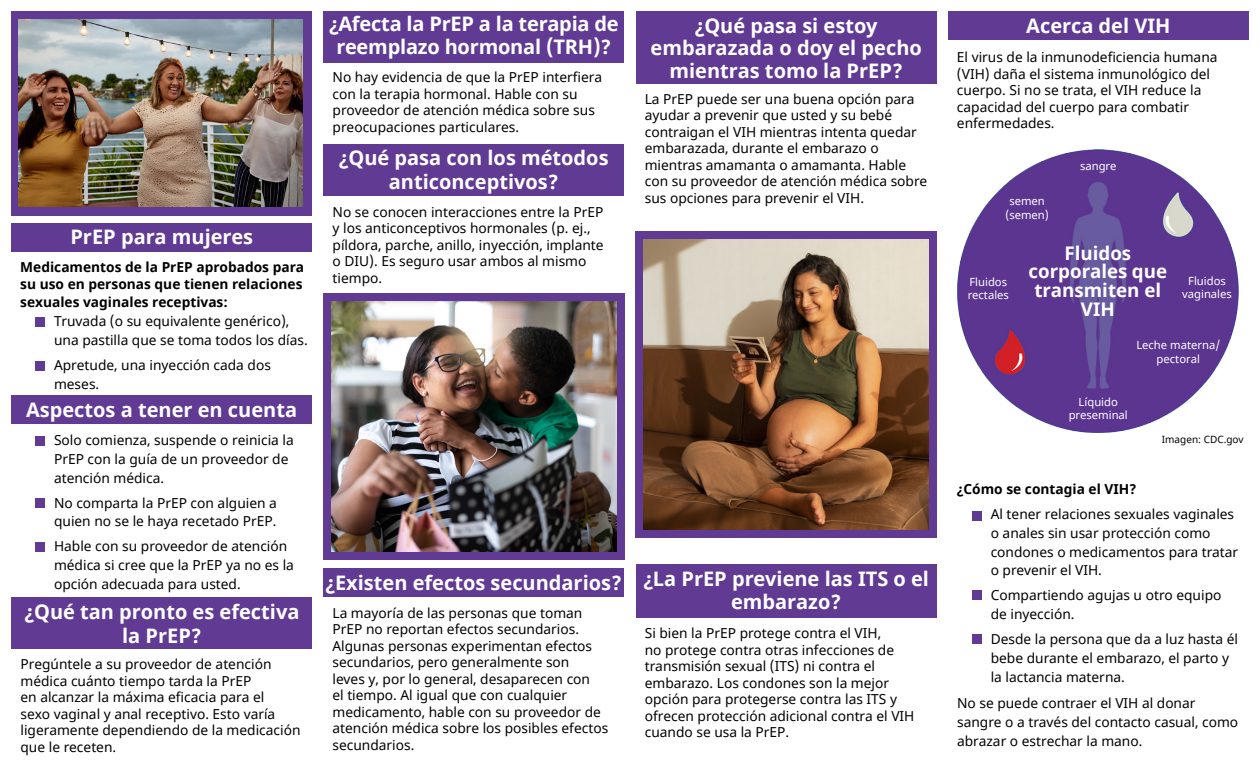
<style>
.page{position:relative;width:1260px;height:765px;background:#fff}
.page>*{position:absolute;margin:0;border:0;box-sizing:border-box;transform-origin:0 0}
.t1{font:700 20px/22.5px "Noto Sans";color:#fff;text-align:center}
.t2{font:700 18.75px/18.8px "Noto Sans";color:#fff;text-align:center}
.t3{font:13.75px/16.5px "Noto Sans";color:#000}
.t4{font:700 13.75px/16.5px "Noto Sans";color:#000}
.t5{font:11.25px/13.5px "Noto Sans";color:#fff;text-align:center}
.t6{font:10px "Noto Sans";color:#000}
</style>
<div class="page">
<div style="left:11px;top:223px;width:301px;height:29px;background:#603a93"></div>
<div style="left:11px;top:395px;width:301px;height:29px;background:#603a93"></div>
<div style="left:11px;top:598px;width:301px;height:51px;background:#603a93"></div>
<div style="left:323px;top:144px;width:301px;height:52px;background:#603a93"></div>
<div style="left:323px;top:568px;width:301px;height:29px;background:#603a93"></div>
<div style="left:948px;top:11px;width:301px;height:29px;background:#603a93"></div>
<div style="left:324px;top:11px;width:300px;height:51px;background:#603a93"></div>
<div style="left:636px;top:11px;width:301px;height:73px;background:#603a93"></div>
<div style="left:636px;top:564px;width:301px;height:54px;background:#603a93"></div>
<div style="left:324px;top:294px;width:301px;height:266px;background:#603a93"></div>
<div style="left:636px;top:231px;width:301px;height:307px;background:#603a93"></div>
<div style="left:11px;top:11px;width:301px;height:204px;background:#603a93"></div>
<img style="left:18px;top:19px;width:285px;height:188px">
<div style="left:35px;top:317px;width:10px;height:10px;background:#603a93"></div>
<div style="left:35px;top:361px;width:10px;height:10px;background:#603a93"></div>
<div style="left:35px;top:436px;width:10px;height:10px;background:#603a93"></div>
<div style="left:35px;top:499px;width:10px;height:9px;background:#603a93"></div>
<div style="left:35px;top:542px;width:10px;height:10px;background:#603a93"></div>
<div style="left:972px;top:512px;width:9px;height:9px;background:#603a93"></div>
<div style="left:972px;top:590px;width:9px;height:10px;background:#603a93"></div>
<div style="left:972px;top:634px;width:9px;height:10px;background:#603a93"></div>
<img style="left:957px;top:149px;width:282px;height:284px">
<img style="left:332px;top:301px;width:284px;height:251px">
<img style="left:644px;top:240px;width:284px;height:289px">
<p class="t1" style="left:70px;top:226px;width:184px">PrEP para mujeres</p>
<p class="t4" style="left:20px;top:259px;width:285px">Medicamentos de la PrEP aprobados para su uso en personas que tienen relaciones</p>
<p class="t4" style="left:20px;top:295px;width:209px">sexuales vaginales receptivas:</p>
<p class="t3" style="left:54px;top:312px;width:255px;line-height:18.8px;text-indent:-17px">• Truvada (o su equivalente genérico), una pastilla que se toma todos los días.</p>
<p class="t3" style="left:54px;top:356px;width:218px;line-height:18.8px;text-indent:-17px">• Apretude, una inyección cada dos meses.</p>
<p class="t1" style="left:26px;top:399px;width:273px">Aspectos a tener en cuenta</p>
<p class="t3" style="left:54px;top:431px;width:241px;line-height:18.8px;text-indent:-17px">• Solo comienza, suspende o reinicia la<br>PrEP con la guía de un proveedor de atención médica.</p>
<p class="t3" style="left:37px;top:494px;width:241px;line-height:18.8px;text-align:right">• No comparta la PrEP con alguien a quien no se le haya recetado PrEP.</p>
<p class="t3" style="left:54px;top:537px;width:241px;line-height:18.8px;text-indent:-17px">• Hable con su proveedor de atención médica si cree que la PrEP ya no es la opción adecuada para usted.</p>
<p class="t1" style="left:25px;top:601px;width:276px;line-height:24px">¿Qué tan pronto es efectiva la PrEP?</p>
<p class="t3" style="left:21px;top:656px;width:282px">Pregúntele a su proveedor de atención médica cuánto tiempo tarda la PrEP<br>en alcanzar la máxima eficacia para el<br>sexo vaginal y anal receptivo. Esto varía ligeramente dependiendo de la medicación que le receten.</p>
<p class="t1" style="left:329px;top:13px;width:291px">¿Afecta la PrEP a la terapia de</p>
<p class="t1" style="left:1026px;top:15px;width:146px">Acerca del VIH</p>
<p class="t1" style="left:336px;top:36px;width:277px">reemplazo hormonal (TRH)?</p>
<p class="t1" style="left:651px;top:15px;width:273px">¿Qué pasa si estoy embarazada o doy el pecho mientras tomo la PrEP?</p>
<p class="t3" style="left:957px;top:49px;width:262px">El virus de la inmunodeficiencia humana (VIH) daña el sistema inmunológico del cuerpo. Si no se trata, el VIH reduce la capacidad del cuerpo para combatir enfermedades.</p>
<p class="t3" style="left:333px;top:70px;width:271px">No hay evidencia de que la PrEP interfiera con la terapia hormonal. Hable con su proveedor de atención médica sobre sus preocupaciones particulares.</p>
<p class="t3" style="left:645px;top:91px;width:284px">La PrEP puede ser una buena opción para ayudar a prevenir que usted y su bebé contraigan el VIH mientras intenta quedar embarazada, durante el embarazo o mientras amamanta o amamanta. Hable con su proveedor de atención médica sobre sus opciones para prevenir el VIH.</p>
<p class="t1" style="left:339px;top:146px;width:271px;line-height:24px">¿Qué pasa con los métodos anticonceptivos?</p>
<p class="t5" style="left:1080px;top:160px;width:38px">sangre</p>
<p class="t5" style="left:1005px;top:195px;width:45px">semen (semen)</p>
<p class="t3" style="left:333px;top:204px;width:273px">No se conocen interacciones entre la PrEP y los anticonceptivos hormonales (p. ej., píldora, parche, anillo, inyección, implante o DIU). Es seguro usar ambos al mismo tiempo.</p>
<p class="t2" style="left:1029px;top:244px;width:140px">Fluidos corporales que transmiten el<br>VIH</p>
<p class="t5" style="left:1182px;top:274px;width:51px">Fluidos vaginales</p>
<p class="t5" style="left:968px;top:275px;width:43px;text-align:left">Fluidos rectales</p>
<p class="t1" style="left:326px;top:572px;width:298px">¿Existen efectos secundarios?</p>
<p class="t3" style="left:332px;top:605px;width:277px">La mayoría de las personas que toman PrEP no reportan efectos secundarios.<br>Algunas personas experimentan efectos secundarios, pero generalmente son<br>leves y, por lo general, desaparecen con<br>el tiempo. Al igual que con cualquier medicamento, hable con su proveedor de atención médica sobre los posibles efectos secundarios.</p>
<p class="t1" style="left:643px;top:568px;width:287px">¿La PrEP previene las ITS o el embarazo?</p>
<p class="t3" style="left:645px;top:625px;width:271px">Si bien la PrEP protege contra el VIH,<br>no protege contra otras infecciones de transmisión sexual (ITS) ni contra el embarazo. Los condones son la mejor opción para protegerse contra las ITS y ofrecen protección adicional contra el VIH cuando se usa la PrEP.</p>
<p class="t5" style="left:1136px;top:339px;width:85px">Leche materna/ pectoral</p>
<p class="t5" style="left:1069px;top:395px;width:61px">Líquido preseminal</p>
<p class="t6" style="left:1162px;top:432px;width:83px">Imagen: CDC.gov</p>
<p class="t4" style="left:957px;top:481px;width:181px">¿Cómo se contagia el VIH?</p>
<p class="t3" style="left:991px;top:505px;width:249px;line-height:18.8px;text-indent:-17px">• Al tener relaciones sexuales vaginales o anales sin usar protección como condones o medicamentos para tratar o prevenir el VIH.</p>
<p class="t3" style="left:991px;top:587px;width:232px;line-height:18.8px;text-indent:-17px">• Compartiendo agujas u otro equipo de inyección.</p>
<p class="t3" style="left:991px;top:630px;width:249px;line-height:18.8px;text-indent:-17px">• Desde la persona que da a luz hasta él bebe durante el embarazo, el parto y la lactancia materna.</p>
<p class="t3" style="left:957px;top:694px;width:283px;line-height:18.8px">No se puede contraer el VIH al donar sangre o a través del contacto casual, como abrazar o estrechar la mano.</p>
</div>
